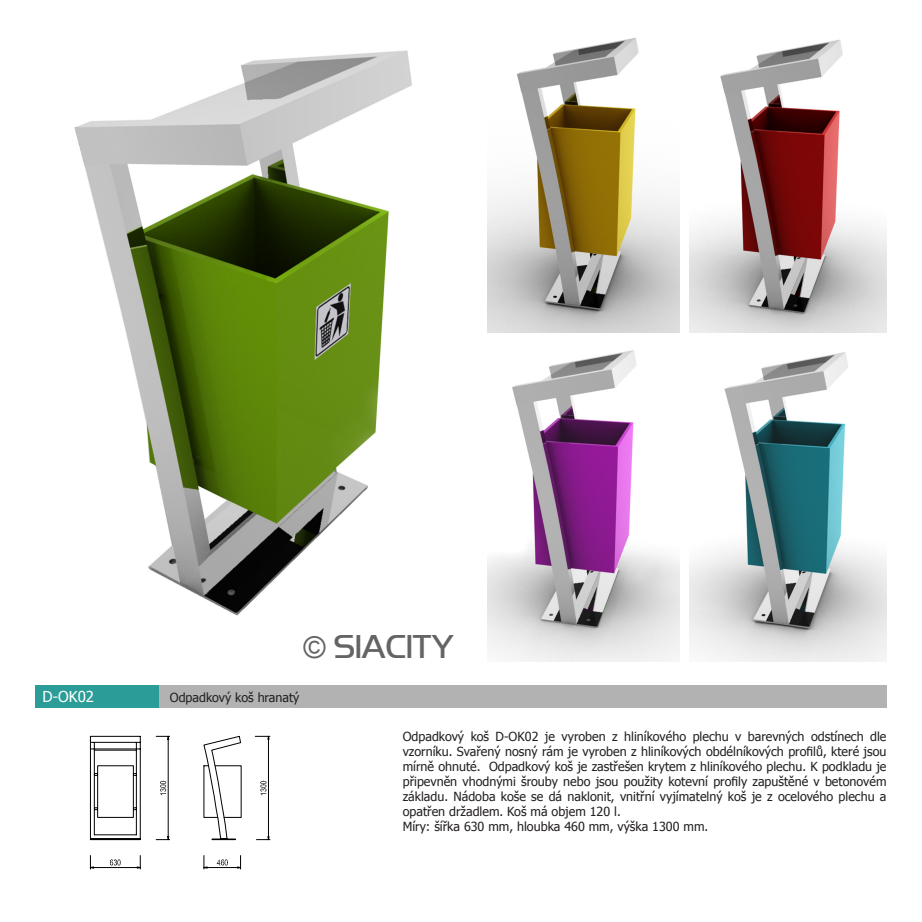
<style>
.page{position:relative;width:922px;height:922px;background:#fff}
.page>*{position:absolute;margin:0;border:0;box-sizing:border-box;transform-origin:0 0}
.t1{font:30px "Highland Gothic Light CE Medium";color:#646464}
.t2{font:15px "Tahoma";color:#fff}
.t3{font:12.5px/15px "Tahoma";color:#231f20;text-align:justify}
.s1{font-family:"Arial"}
</style>
<div class="page">
<img style="left:487px;top:350px;width:192px;height:311px">
<img style="left:689px;top:352px;width:197px;height:309px">
<svg style="left:255px;top:735px;width:15px;height:105px"></svg>
<svg style="left:89px;top:735px;width:153px;height:134px"></svg>
<img style="left:74px;top:50px;width:338px;height:566px">
<div style="left:159px;top:685px;width:727px;height:23px;background:#b2b2b2"></div>
<div style="left:35px;top:685px;width:124px;height:23px;background:#2b9c97"></div>
<img style="left:487px;top:37px;width:192px;height:295px">
<img style="left:689px;top:39px;width:197px;height:293px">
<p class="t1" style="left:303px;top:630px;width:152px"><span class="s1">©</span> SIACITY</p>
<p class="t2" style="left:43px;top:686px;width:53px">D-OK02</p>
<p class="t3" style="left:170px;top:688px;width:131px">Odpadkový koš hranatý</p>
<p class="t3" style="left:402px;top:728px;width:485px">Odpadkový koš D-OK02 je vyroben z hliníkového plechu v barevných odstínech dle vzorníku. Svařený nosný rám je vyroben z hliníkových obdélníkových profilů, které jsou mírně ohnuté. Odpadkový koš je zastřešen krytem z hliníkového plechu. K podkladu je připevněn vhodnými šrouby nebo jsou použity kotevní profily zapuštěné v betonovém základu. Nádoba koše se dá naklonit, vnitřní vyjímatelný koš je z ocelového plechu a opatřen držadlem. Koš má objem 120 l.</p>
<p class="t3" style="left:402px;top:818px;width:307px">Míry: šířka 630 mm, hloubka 460 mm, výška 1300 mm.</p>
</div>
